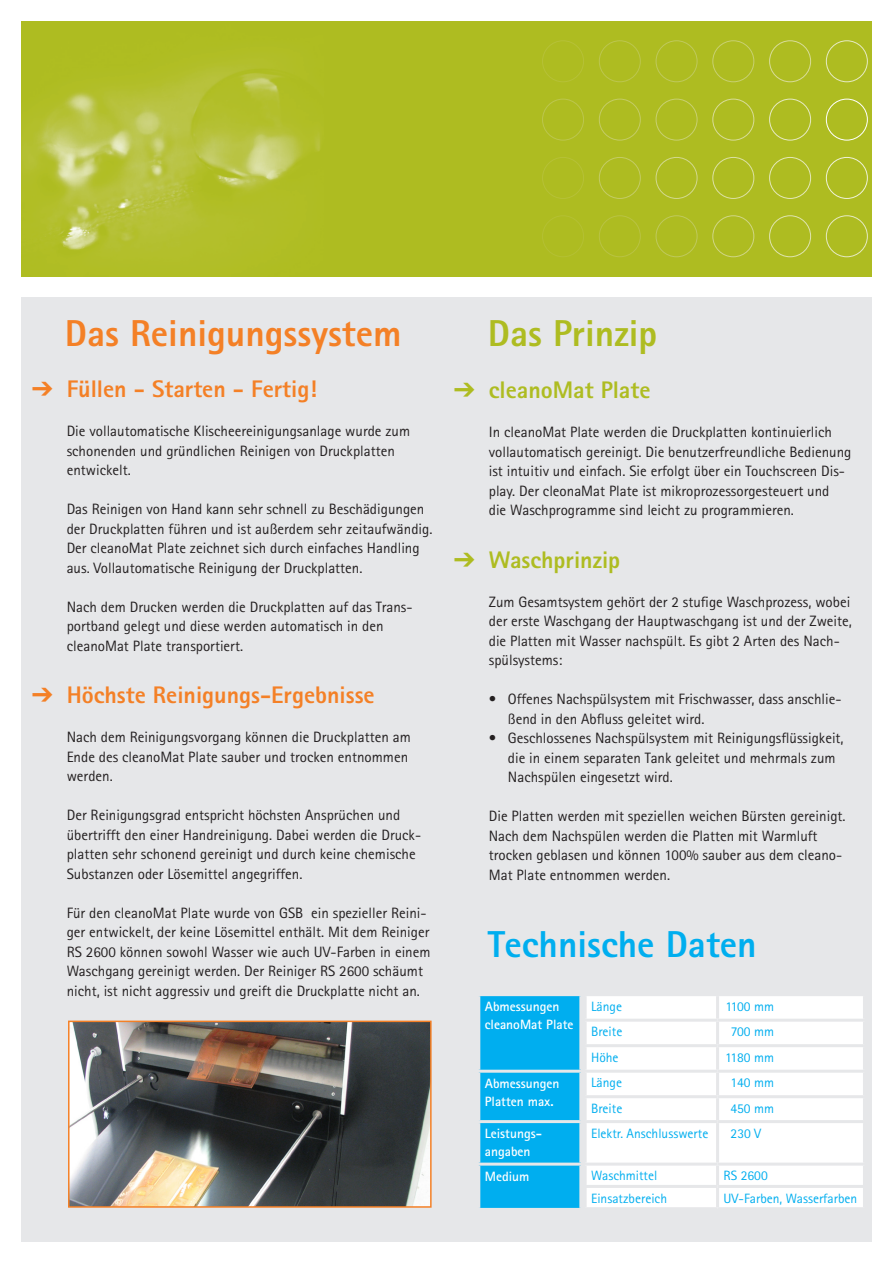
<style>
.page{position:relative;width:893px;height:1263px;background:#fff}
.page>*{position:absolute;margin:0;border:0;box-sizing:border-box;transform-origin:0 0}
.t1{font:800 37.5px "Rotis Sans Serif";color:#f48026}
.t2{font:800 37.5px "Rotis Sans Serif";color:#00aeef}
.t3{font:800 37.5px "Rotis Sans Serif";color:#aebc21}
.t4{font:800 24px "Rotis Sans Serif";color:#f48026}
.t5{font:800 24px "Rotis Sans Serif";color:#aebc21}
.t6{font:15px/19.5px "Rotis Sans Serif";color:#231f20}
.t7{font:13.5px "Rotis Sans Serif";color:#00aeef}
.t8{font:700 13.5px/18px "Rotis Sans Serif";color:#fff}
</style>
<div class="page">
<div style="left:21px;top:298px;width:851px;height:944px;background:#e6e7e9"></div>
<div style="left:587px;top:996px;width:276px;height:23px;background:#fff"></div>
<div style="left:587px;top:1022px;width:276px;height:185px;background:#fff"></div>
<hr style="left:716px;top:996px;width:3px;height:23px;background:#e6e7e9">
<hr style="left:716px;top:1022px;width:3px;height:22px;background:#e6e7e9">
<hr style="left:584px;top:1044px;width:134px;height:3px;background:#e6e7e9">
<hr style="left:718px;top:1044px;width:148px;height:3px;background:#e6e7e9">
<hr style="left:716px;top:1047px;width:3px;height:23px;background:#e6e7e9">
<hr style="left:584px;top:1070px;width:134px;height:3px;background:#e6e7e9">
<hr style="left:718px;top:1070px;width:148px;height:3px;background:#e6e7e9">
<hr style="left:716px;top:1073px;width:3px;height:22px;background:#e6e7e9">
<hr style="left:584px;top:1095px;width:134px;height:3px;background:#e6e7e9">
<hr style="left:718px;top:1095px;width:148px;height:3px;background:#e6e7e9">
<hr style="left:716px;top:1098px;width:3px;height:22px;background:#e6e7e9">
<hr style="left:584px;top:1120px;width:134px;height:3px;background:#e6e7e9">
<hr style="left:718px;top:1120px;width:148px;height:3px;background:#e6e7e9">
<hr style="left:716px;top:1123px;width:3px;height:39px;background:#e6e7e9">
<hr style="left:584px;top:1162px;width:134px;height:3px;background:#e6e7e9">
<hr style="left:718px;top:1162px;width:148px;height:3px;background:#e6e7e9">
<hr style="left:716px;top:1165px;width:3px;height:20px;background:#e6e7e9">
<hr style="left:584px;top:1185px;width:134px;height:3px;background:#e6e7e9">
<hr style="left:718px;top:1185px;width:148px;height:3px;background:#e6e7e9">
<hr style="left:716px;top:1188px;width:3px;height:19px;background:#e6e7e9">
<div style="left:480px;top:996px;width:99px;height:212px;background:#00aeef"></div>
<hr style="left:477px;top:1070px;width:105px;height:3px;background:#e6e7e9">
<hr style="left:477px;top:1120px;width:105px;height:3px;background:#e6e7e9">
<hr style="left:477px;top:1162px;width:105px;height:3px;background:#e6e7e9">
<img style="left:21px;top:21px;width:851px;height:255px">
<div style="left:542px;top:215px;width:42px;height:42px;border:1px solid #b4c033;border-radius:50%"></div>
<div style="left:542px;top:157px;width:42px;height:42px;border:1px solid #b6c137;border-radius:50%"></div>
<div style="left:542px;top:99px;width:42px;height:41px;border:1px solid #bcc64e;border-radius:50%"></div>
<div style="left:542px;top:40px;width:42px;height:42px;border:1px solid #b6c137;border-radius:50%"></div>
<div style="left:599px;top:40px;width:42px;height:42px;border:1px solid #bcc64e;border-radius:50%"></div>
<div style="left:656px;top:40px;width:41px;height:42px;border:1px solid #bfc95c;border-radius:50%"></div>
<div style="left:712px;top:40px;width:42px;height:42px;border:1px solid #c8d071;border-radius:50%"></div>
<div style="left:769px;top:40px;width:42px;height:42px;border:1px solid #d8dc98;border-radius:50%"></div>
<div style="left:826px;top:40px;width:42px;height:42px;border:1px solid #e6eac3;border-radius:50%"></div>
<div style="left:599px;top:99px;width:42px;height:41px;border:1px solid #c4cc66;border-radius:50%"></div>
<div style="left:656px;top:99px;width:41px;height:41px;border:1px solid #c8d071;border-radius:50%"></div>
<div style="left:712px;top:99px;width:42px;height:41px;border:1px solid #d8dc98;border-radius:50%"></div>
<div style="left:769px;top:99px;width:42px;height:41px;border:1px solid #e6eac3;border-radius:50%"></div>
<div style="left:826px;top:99px;width:42px;height:41px;border:1px solid #fff;border-radius:50%"></div>
<div style="left:599px;top:157px;width:42px;height:42px;border:1px solid #c4cc66;border-radius:50%"></div>
<div style="left:656px;top:157px;width:41px;height:42px;border:1px solid #d3d98f;border-radius:50%"></div>
<div style="left:712px;top:157px;width:42px;height:42px;border:1px solid #dce1a4;border-radius:50%"></div>
<div style="left:769px;top:157px;width:42px;height:42px;border:1px solid #e4e8b9;border-radius:50%"></div>
<div style="left:826px;top:157px;width:42px;height:42px;border:1px solid #eff2d9;border-radius:50%"></div>
<div style="left:599px;top:215px;width:42px;height:42px;border:1px solid #b9c343;border-radius:50%"></div>
<div style="left:656px;top:215px;width:41px;height:42px;border:1px solid #bfc95c;border-radius:50%"></div>
<div style="left:712px;top:215px;width:42px;height:42px;border:1px solid #d0d685;border-radius:50%"></div>
<div style="left:769px;top:215px;width:42px;height:42px;border:1px solid #dfe4af;border-radius:50%"></div>
<div style="left:826px;top:215px;width:42px;height:42px;border:1px solid #e6eac3;border-radius:50%"></div>
<img style="left:71px;top:1023px;width:358px;height:182px">
<div style="left:68px;top:1020px;width:364px;height:188px;border:2px solid #f48026"></div>
<p class="t1" style="left:65px;top:310px;width:338px">Das Reinigungssystem</p>
<p class="t4" style="left:32px;top:374px;width:286px">➔ Füllen - Starten - Fertig!</p>
<p class="t6" style="left:67px;top:421px;width:345px">Die vollautomatische Klischeereinigungsanlage wurde zum schonenden und gründlichen Reinigen von Druckplatten entwickelt.</p>
<p class="t6" style="left:67px;top:499px;width:367px">Das Reinigen von Hand kann sehr schnell zu Beschädigungen der Druckplatten führen und ist außerdem sehr zeitaufwändig.<br>Der cleanoMat Plate zeichnet sich durch einfaches Handling aus. Vollautomatische Reinigung der Druckplatten.</p>
<p class="t6" style="left:67px;top:597px;width:347px">Nach dem Drucken werden die Druckplatten auf das Trans&shy;portband gelegt und diese werden automatisch in den</p>
<p class="t6" style="left:67px;top:636px;width:178px">cleanoMat Plate transportiert.</p>
<p class="t4" style="left:32px;top:680px;width:344px">➔ Höchste Reinigungs-Ergebnisse</p>
<p class="t6" style="left:67px;top:727px;width:346px">Nach dem Reinigungsvorgang können die Druckplatten am<br>Ende des cleanoMat Plate sauber und trocken entnommen werden.</p>
<p class="t6" style="left:67px;top:805px;width:356px">Der Reinigungsgrad entspricht höchsten Ansprüchen und übertrifft den einer Handreinigung. Dabei werden die Druck-</p>
<p class="t6" style="left:67px;top:844px;width:351px">platten sehr schonend gereinigt und durch keine chemische<br>Substanzen oder Lösemittel angegriffen.</p>
<p class="t6" style="left:67px;top:903px;width:364px">Für den cleanoMat Plate wurde von GSB ein spezieller Reini&shy;ger entwickelt, der keine Lösemittel enthält. Mit dem Reiniger</p>
<p class="t6" style="left:67px;top:942px;width:365px">RS 2600 können sowohl Wasser wie auch UV-Farben in einem<br>Waschgang gereinigt werden. Der Reiniger RS 2600 schäumt nicht, ist nicht aggressiv und greift die Druckplatte nicht an.</p>
<p class="t3" style="left:488px;top:310px;width:171px">Das Prinzip</p>
<p class="t5" style="left:454px;top:375px;width:198px">➔ cleanoMat Plate</p>
<p class="t6" style="left:489px;top:422px;width:364px">In cleanoMat Plate werden die Druckplatten kontinuierlich vollautomatisch gereinigt. Die benutzerfreundliche Bedienung ist intuitiv und einfach. Sie erfolgt über ein Touchscreen Dis&shy;play. Der cleonaMat Plate ist mikroprozessorgesteuert und<br>die Waschprogramme sind leicht zu programmieren.</p>
<p class="t5" style="left:454px;top:544px;width:168px">➔ Waschprinzip</p>
<p class="t6" style="left:489px;top:592px;width:365px">Zum Gesamtsystem gehört der 2 stufige Waschprozess, wobei der erste Waschgang der Hauptwaschgang ist und der Zweite, die Platten mit Wasser nachspült. Es gibt 2 Arten des Nach&shy;spülsystems:</p>
<p class="t6" style="left:508px;top:689px;width:335px;text-indent:-19px">• Offenes Nachspülsystem mit Frischwasser, dass anschlie&shy;ßend in den Abfluss geleitet wird.</p>
<p class="t6" style="left:508px;top:728px;width:337px;text-indent:-19px">• Geschlossenes Nachspülsystem mit Reinigungsflüssigkeit, die in einem separaten Tank geleitet und mehrmals zum<br>Nachspülen eingesetzt wird.</p>
<p class="t6" style="left:489px;top:806px;width:358px">Die Platten werden mit speziellen weichen Bürsten gereinigt.<br>Nach dem Nachspülen werden die Platten mit Warmluft trocken geblasen und können 100% sauber aus dem cleano-Mat Plate entnommen werden.</p>
<p class="t2" style="left:488px;top:921px;width:270px">Technische Daten</p>
<p class="t8" style="left:485px;top:997px;width:90px">Abmessungen cleanoMat Plate</p>
<p class="t8" style="left:485px;top:1074px;width:76px">Abmessungen</p>
<p class="t8" style="left:485px;top:1092px;width:70px">Platten max.</p>
<p class="t8" style="left:485px;top:1124px;width:59px">Leistungs-</p>
<p class="t8" style="left:485px;top:1142px;width:47px">angaben</p>
<p class="t8" style="left:485px;top:1167px;width:46px">Medium</p>
<p class="t7" style="left:591px;top:998px;width:32px">Länge</p>
<p class="t7" style="left:726px;top:998px;width:50px">1100 mm</p>
<p class="t7" style="left:591px;top:1024px;width:33px">Breite</p>
<p class="t7" style="left:731px;top:1024px;width:45px">700 mm</p>
<p class="t7" style="left:591px;top:1049px;width:29px">Höhe</p>
<p class="t7" style="left:725px;top:1049px;width:51px">1180 mm</p>
<p class="t7" style="left:591px;top:1075px;width:32px">Länge</p>
<p class="t7" style="left:730px;top:1075px;width:45px">140 mm</p>
<p class="t7" style="left:591px;top:1100px;width:33px">Breite</p>
<p class="t7" style="left:730px;top:1100px;width:45px">450 mm</p>
<p class="t7" style="left:591px;top:1125px;width:119px">Elektr. Anschlusswerte</p>
<p class="t7" style="left:731px;top:1125px;width:32px">230 V</p>
<p class="t7" style="left:591px;top:1168px;width:68px">Waschmittel</p>
<p class="t7" style="left:724px;top:1168px;width:46px">RS 2600</p>
<p class="t7" style="left:591px;top:1190px;width:77px">Einsatzbereich</p>
<p class="t7" style="left:724px;top:1190px;width:135px">UV-Farben, Wasserfarben</p>
</div>
